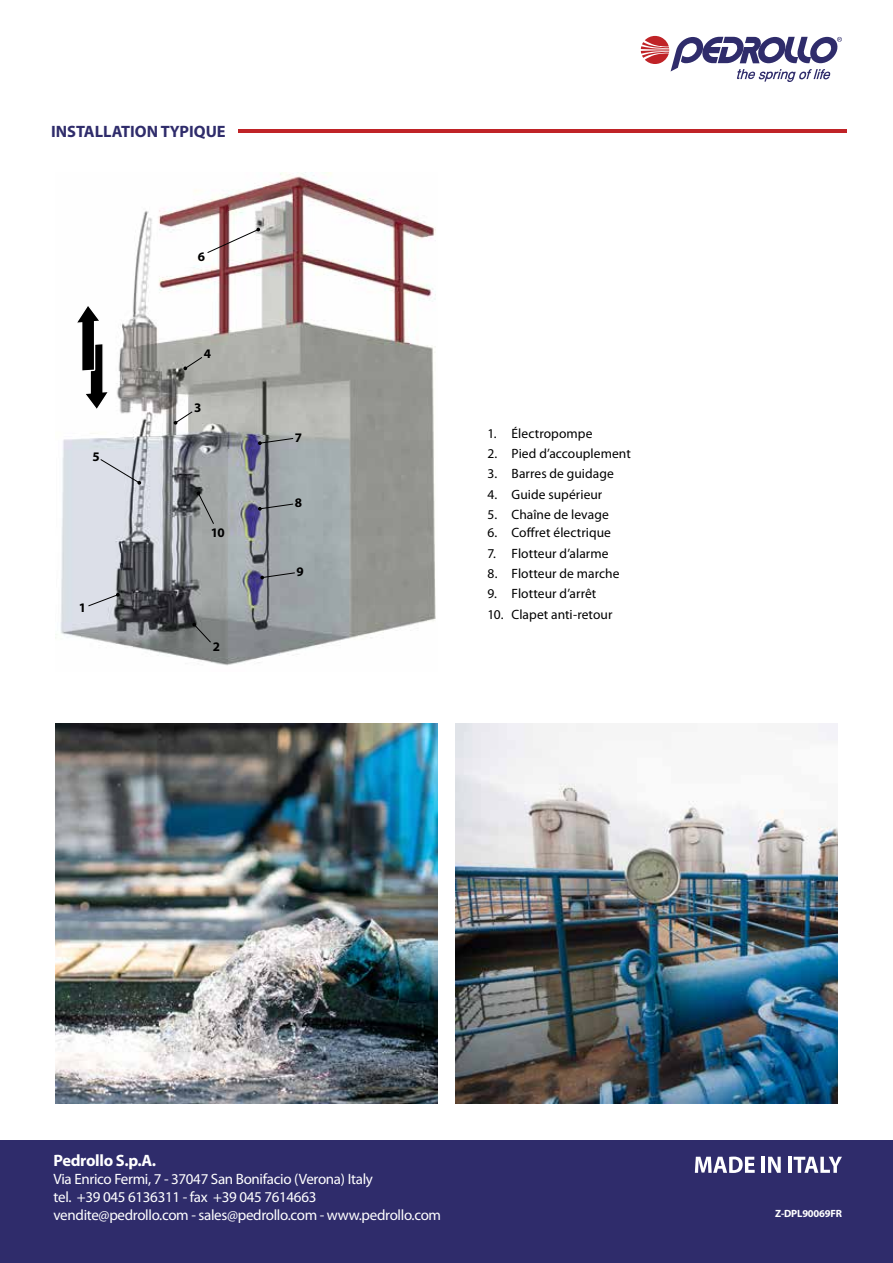
<style>
.page{position:relative;width:893px;height:1263px;background:#fff}
.page>*{position:absolute;margin:0;border:0;box-sizing:border-box;transform-origin:0 0}
.t1{font:700 16.5px "Myriad Pro";color:#2f2c6b}
.t2{font:700 16.5px "Myriad Pro";letter-spacing:-.02em;color:#fff}
.t3{font:15px/18px "Myriad Pro";letter-spacing:-.02em;color:#fff}
.t4{font:13.5px "Myriad Pro";letter-spacing:.005em;color:#000}
.t5{font:700 13.05px "Myriad Pro";color:#000}
.t6{font:700 10.5px "Myriad Pro";letter-spacing:-.02em;color:#fff}
</style>
<div class="page">
<div style="left:0;top:1141px;width:893px;height:122px;background:#2f2c6b"></div>
<img style="left:55px;top:173px;width:381px;height:493px">
<svg style="left:76px;top:305px;width:33px;height:105px"></svg>
<img style="left:55px;top:724px;width:382px;height:379px">
<img style="left:455px;top:724px;width:383px;height:379px">
<svg style="left:641px;top:36px;width:201px;height:46px"></svg>
<svg style="left:183px;top:356px;width:20px;height:14px"></svg>
<svg style="left:207px;top:228px;width:53px;height:25px"></svg>
<svg style="left:100px;top:459px;width:41px;height:26px"></svg>
<svg style="left:258px;top:438px;width:36px;height:7px"></svg>
<svg style="left:258px;top:503px;width:36px;height:8px"></svg>
<svg style="left:260px;top:572px;width:35px;height:7px"></svg>
<svg style="left:192px;top:623px;width:19px;height:20px"></svg>
<svg style="left:197px;top:491px;width:17px;height:34px"></svg>
<svg style="left:88px;top:593px;width:32px;height:14px"></svg>
<svg style="left:174px;top:411px;width:19px;height:14px"></svg>
<svg style="left:695px;top:1156px;width:60px;height:17px"></svg>
<hr style="left:762px;top:1157px;width:3px;height:16px;background:#fff">
<svg style="left:768px;top:1157px;width:13px;height:16px"></svg>
<hr style="left:788px;top:1157px;width:4px;height:16px;background:#fff">
<svg style="left:794px;top:1157px;width:48px;height:16px"></svg>
<hr style="left:239px;top:129px;width:608px;height:3px;background:#c02327">
<p class="t1" style="left:51px;top:121px;width:176px">INSTALLATION TYPIQUE</p>
<p class="t5" style="left:198px;top:248px;width:9px">6</p>
<p class="t5" style="left:204px;top:345px;width:9px">4</p>
<p class="t5" style="left:92px;top:448px;width:9px">5</p>
<p class="t5" style="left:79px;top:599px;width:9px">1</p>
<p class="t5" style="left:194px;top:399px;width:9px">3</p>
<p class="t5" style="left:211px;top:524px;width:16px">10</p>
<p class="t5" style="left:213px;top:638px;width:9px">2</p>
<p class="t5" style="left:295px;top:429px;width:9px">7</p>
<p class="t5" style="left:295px;top:494px;width:9px">8</p>
<p class="t5" style="left:296px;top:563px;width:9px">9</p>
<p class="t4" style="left:488px;top:425px;width:106px">1. Électropompe</p>
<p class="t4" style="left:488px;top:445px;width:145px">2. Pied d’accouplement</p>
<p class="t4" style="left:488px;top:466px;width:128px">3. Barres de guidage</p>
<p class="t4" style="left:488px;top:486px;width:116px">4. Guide supérieur</p>
<p class="t4" style="left:488px;top:506px;width:123px">5. Chaîne de levage</p>
<p class="t4" style="left:488px;top:524px;width:125px">6. Coffret électrique</p>
<p class="t4" style="left:488px;top:545px;width:122px">7. Flotteur d’alarme</p>
<p class="t4" style="left:488px;top:565px;width:133px">8. Flotteur de marche</p>
<p class="t4" style="left:488px;top:586px;width:110px">9. Flotteur d’arrêt</p>
<p class="t4" style="left:488px;top:606px;width:126px">10. Clapet anti-retour</p>
<p class="t2" style="left:54px;top:1149px;width:104px">Pedrollo S.p.A.</p>
<p class="t3" style="left:54px;top:1169px;width:389px">Via Enrico Fermi, 7 - 37047 San Bonifacio (Verona) Italy<br>tel. +39 045 6136311 - fax +39 045 7614663 vendite@pedrollo.com - sales@pedrollo.com - www.pedrollo.com</p>
<p class="t6" style="left:775px;top:1206px;width:68px">Z-DPL90069FR</p>
</div>
